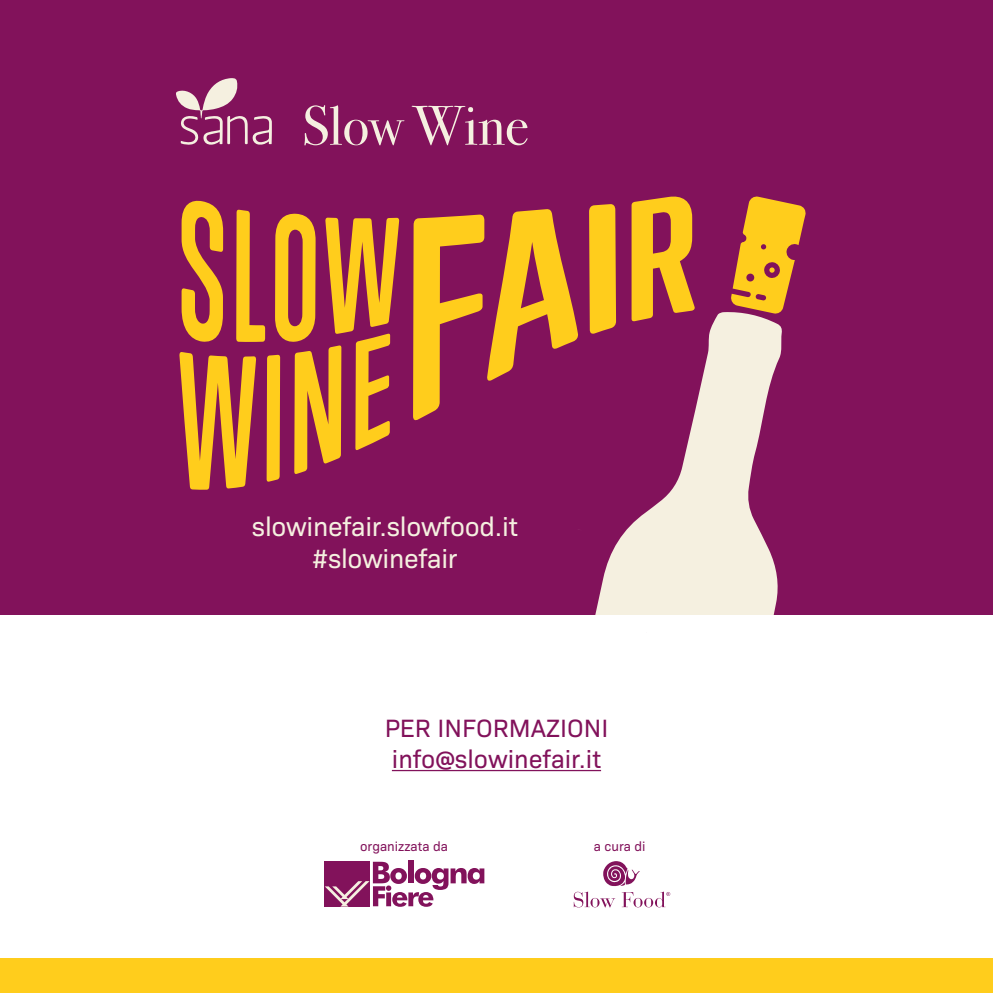
<style>
.page{position:relative;width:993px;height:993px;background:#fff}
.page>*{position:absolute;margin:0;border:0;box-sizing:border-box;transform-origin:0 0}
.t1{font:55.65px "Bodoni Svty Two OSITCTT";color:#f5f0e0}
.t2{font:26.78px/32px "Bio Sans";letter-spacing:-.01em;color:#f5f0e0;text-align:center}
.t3{font:25.38px/30.4px "Bio Sans";color:#82125b}
.t4{font:13.3px "Bio Sans";color:#82125b}
</style>
<div class="page">
<div style="left:0;top:0;width:992px;height:621px;background:#82125b"></div>
<svg style="left:176px;top:78px;width:96px;height:67px"></svg>
<svg style="left:731px;top:196px;width:74px;height:115px"></svg>
<svg style="left:595px;top:311px;width:187px;height:304px;fill:#f5f0e0"></svg>
<svg style="left:631px;top:196px;width:64px;height:125px"></svg>
<svg style="left:179px;top:200px;width:220px;height:289px"></svg>
<svg style="left:413px;top:209px;width:165px;height:212px"></svg>
<svg style="left:589px;top:204px;width:27px;height:130px;background:#f7c11f"></svg>
<div style="left:0;top:615px;width:992px;height:377px;background:#fff"></div>
<div style="left:408px;top:860px;width:5px;height:23px;background:#82125b"></div>
<svg style="left:324px;top:861px;width:160px;height:45px"></svg>
<svg style="left:519px;top:770px;width:152px;height:138px"></svg>
<div style="left:0;top:958px;width:992px;height:34px;background:#ffcd1c"></div>
<hr style="left:392px;top:769px;width:209px;height:2px;background:#82125b">
<h1 class="t1" style="left:301px;top:92px;width:229px">Slow Wine</h1>
<p class="t2" style="left:252px;top:508px;width:267px">slowinefair.slowfood.it #slowinefair</p>
<p class="t3" style="left:384px;top:711px;width:225px">PER INFORMAZIONI info@slowinefair.it</p>
<p class="t4" style="left:360px;top:835px;width:89px">organizzata da</p>
<p class="t4" style="left:593px;top:835px;width:53px">a cura di</p>
</div>
